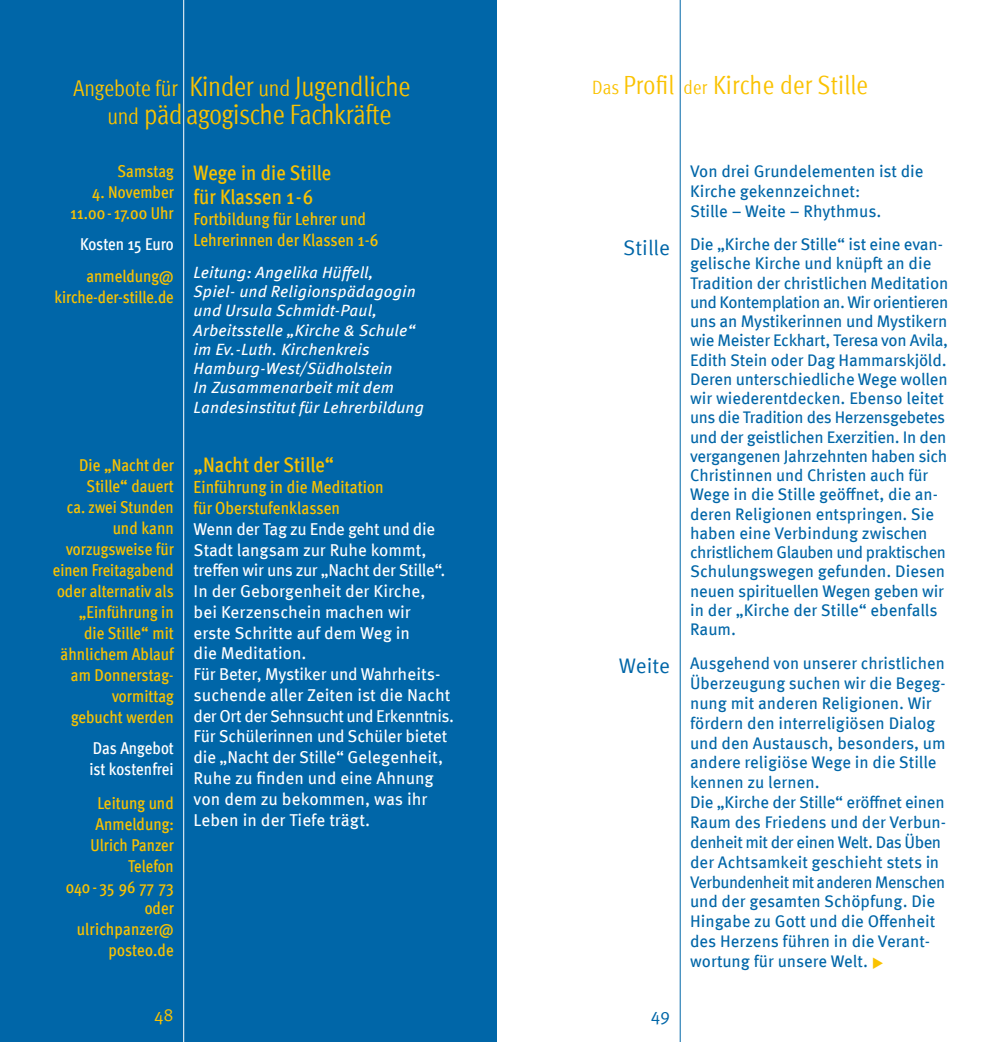
<style>
.page{position:relative;width:993px;height:1042px;background:#fff}
.page>*{position:absolute;margin:0;border:0;box-sizing:border-box;transform-origin:0 0}
.t1{font:condensed 28px "Meta Pro";letter-spacing:-.01em;color:#fac200}
.t2{font:condensed 26.25px "Meta Pro";letter-spacing:.005em;color:#fac200}
.t3{font:500 condensed 21px/24.5px "Meta Pro";color:#fac200}
.t4{font:21px "Meta Pro";letter-spacing:.005em;color:#0066a8}
.t5{font:500 condensed 17.5px/21px "Meta Pro";letter-spacing:.005em;color:#fac200}
.t6{font:17.5px "Meta Pro";color:#fac200}
.t7{font:17.5px "Meta Pro";color:#0066a8}
.t8{font:17.15px/20.7px "Meta Pro";letter-spacing:-.005em;color:#fff}
.t9{font:500 condensed 17.15px/21px "Meta Pro";color:#fac200;text-align:right}
.t10{font:500 condensed 17.15px/21px "Meta Pro";color:#fff}
.t11{font:16.8px/19.2px "Meta Pro";letter-spacing:-.01em;color:#0066a8}
.t12{font:italic 16.28px/19.2px "Meta Pro";letter-spacing:.01em;color:#fff}
.s1{font-size:22.75px}
.s2{font-size:19.25px}
</style>
<div class="page">
<hr style="left:679px;top:0;width:1px;height:1042px;background:#0066a8">
<div style="left:0;top:0;width:496px;height:1042px;background:#0066a8"></div>
<hr style="left:183px;top:0;width:1px;height:1042px;background:#fff">
<p class="t1" style="left:73px;top:66px;width:338px"><span class="s1">Angebote für</span> Kinder <span class="s1">und</span> Jugendliche</p>
<p class="t1" style="left:107px;top:94px;width:285px"><span class="s1">und</span> päd agogische Fachkräfte</p>
<p class="t9" style="left:117px;top:159px;width:58px">Samstag</p>
<p class="t9" style="left:70px;top:180px;width:105px">4. November<br>11.00-17.00 Uhr</p>
<p class="t10" style="left:80px;top:233px;width:95px">Kosten 15 Euro</p>
<p class="t9" style="left:55px;top:264px;width:121px">anmeldung@ kirche-der-stille.de</p>
<p class="t9" style="left:67px;top:453px;width:108px">Die „Nacht der<br>Stille“ dauert ca. zwei Stunden</p>
<p class="t9" style="left:53px;top:516px;width:122px">und kann vorzugsweise für einen Freitagabend oder alternativ als „Einführung in<br>die Stille“ mit ähnlichem Ablauf am Donnerstag&shy;vormittag</p>
<p class="t9" style="left:71px;top:705px;width:104px">gebucht werden</p>
<p class="t10" style="left:89px;top:737px;width:86px">Das Angebot ist kostenfrei</p>
<p class="t9" style="left:95px;top:791px;width:80px;text-align:left">Leitung und<br>Anmeldung:</p>
<p class="t9" style="left:66px;top:833px;width:110px">Ulrich Panzer<br>Telefon<br>040- 35 96 77 73 oder ulrichpanzer@ posteo.de</p>
<p class="t3" style="left:193px;top:159px;width:139px">Wege in die Stille für Klassen 1-6</p>
<p class="t5" style="left:193px;top:207px;width:186px">Fortbildung für Lehrer und<br>Lehrerinnen der Klassen 1-6</p>
<p class="t12" style="left:193px;top:261px;width:224px">Leitung: Angelika Hüffell,<br>Spiel- und Religionspädagogin und Ursula Schmidt-Paul,</p>
<p class="t12" style="left:193px;top:319px;width:223px">Arbeitsstelle „Kirche &amp; Schule“</p>
<p class="t12" style="left:193px;top:338px;width:232px">im Ev.-Luth. Kirchenkreis<br>Hamburg-West/Südholstein<br>In Zusammenarbeit mit dem<br>Landesinstitut für Lehrerbildung</p>
<p class="t3" style="left:193px;top:451px;width:142px">„Nacht der Stille“</p>
<p class="t5" style="left:193px;top:475px;width:192px">Einführung in die Meditation für Oberstufenklassen</p>
<p class="t8" style="left:193px;top:517px;width:253px">Wenn der Tag zu Ende geht und die<br>Stadt langsam zur Ruhe kommt, treffen wir uns zur „Nacht der Stille“.<br>In der Geborgenheit der Kirche, bei Kerzenschein machen wir erste Schritte auf dem Weg in<br>die Meditation.</p>
<p class="t8" style="left:193px;top:662px;width:262px">Für Beter, Mystiker und Wahrheits&shy;suchende aller Zeiten ist die Nacht der Ort der Sehnsucht und Erkenntnis.</p>
<p class="t8" style="left:193px;top:725px;width:255px">Für Schülerinnen und Schüler bietet die „Nacht der Stille“ Gelegenheit,<br>Ruhe zu finden und eine Ahnung von dem zu bekommen, was ihr<br>Leben in der Tiefe trägt.</p>
<p class="t2" style="left:592px;top:66px;width:277px"><span class="s2">Das</span> Profil <span class="s2">der</span> Kirche der Stille</p>
<p class="t4" style="left:623px;top:232px;width:49px">Stille</p>
<p class="t4" style="left:618px;top:650px;width:53px">Weite</p>
<p class="t11" style="left:690px;top:160px;width:235px;line-height:20.1px">Von drei Grundelementen ist die<br>Kirche gekennzeichnet:<br>Stille – Weite – Rhythmus.</p>
<p class="t11" style="left:690px;top:233px;width:259px">Die „Kirche der Stille“ ist eine evan&shy;gelische Kirche und knüpft an die Tradition der christlichen Meditation und Kontemplation an. Wir orientieren uns an Mystikerinnen und Mystikern wie Meister Eckhart, Teresa von Avila, Edith Stein oder Dag Hammarskjöld.<br>Deren unterschiedliche Wege wollen wir wiederentdecken. Ebenso leitet uns die Tradition des Herzensgebetes und der geistlichen Exerzitien. In den vergangenen Jahrzehnten haben sich Christinnen und Christen auch für Wege in die Stille geöffnet, die an&shy;deren Religionen entspringen. Sie haben eine Verbindung zwischen christlichem Glauben und praktischen Schulungswegen gefunden. Diesen neuen spirituellen Wegen geben wir in der „Kirche der Stille“ ebenfalls Raum.</p>
<p class="t11" style="left:690px;top:652px;width:257px;line-height:19.9px">Ausgehend von unserer christlichen<br>Überzeugung suchen wir die Begeg&shy;nung mit anderen Religionen. Wir fördern den interreligiösen Dialog und den Austausch, besonders, um andere religiöse Wege in die Stille kennen zu lernen.</p>
<p class="t11" style="left:690px;top:791px;width:257px;line-height:19.9px">Die „Kirche der Stille“ eröffnet einen Raum des Friedens und der Verbun&shy;denheit mit der einen Welt. Das Üben der Achtsamkeit geschieht stets in Verbundenheit mit anderen Menschen und der gesamten Schöpfung. Die Hingabe zu Gott und die Offenheit des Herzens führen in die Verant&shy;wortung für unsere Welt.</p>
<p class="t6" style="left:154px;top:1001px;width:21px">48</p>
<p class="t7" style="left:650px;top:1001px;width:21px">49</p>
</div>
